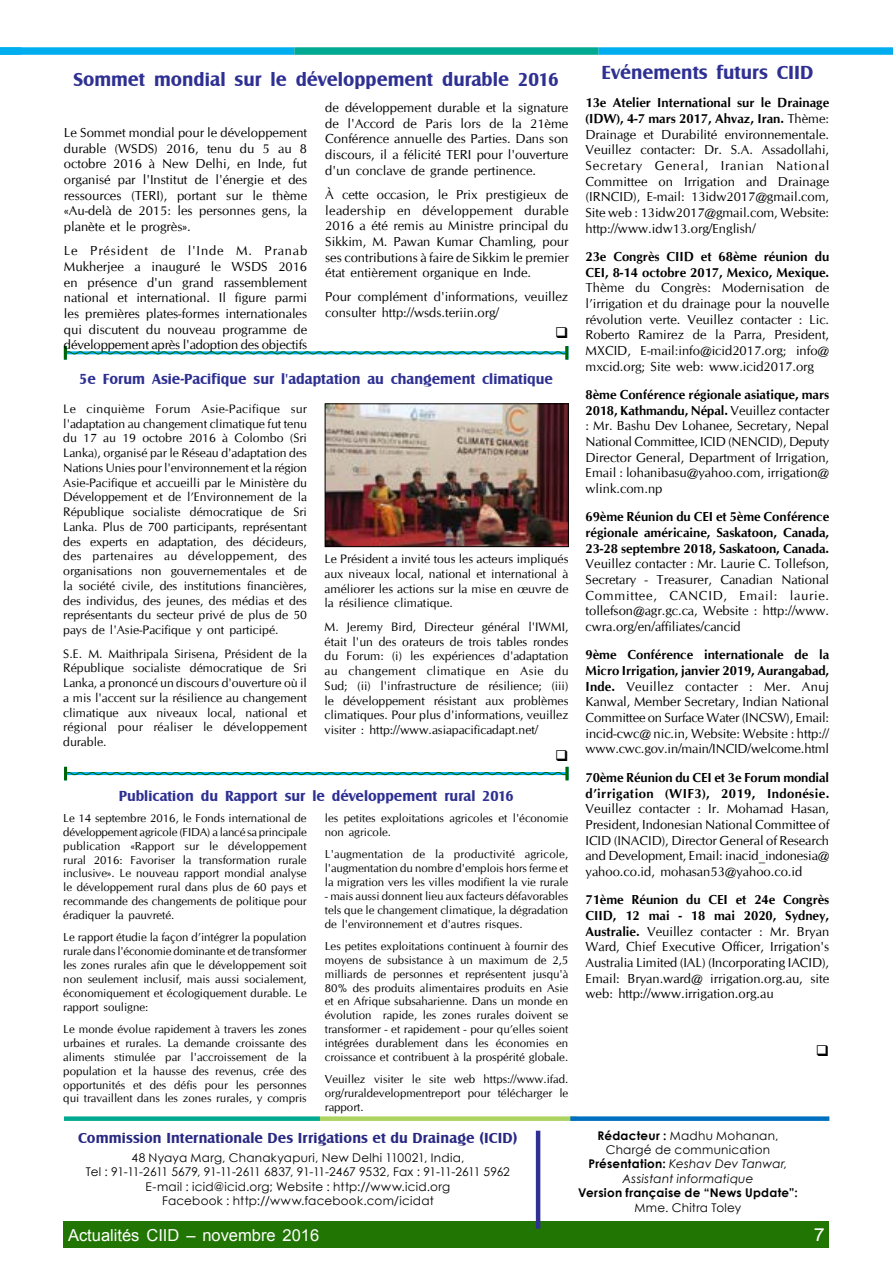
<style>
.page{position:relative;width:893px;height:1276px;background:#fff}
.page>*{position:absolute;margin:0;border:0;box-sizing:border-box;transform-origin:0 0}
.t1{font:700 19.5px "Castle T";color:#2e3092}
.t2{font:18px "Arial";color:#fff;scale:1.1 1}
.t3{font:16.5px "Arial";color:#fff}
.t4{font:700 15px "Castle T";color:#2e3092}
.t5{font:700 15px "Castle T";letter-spacing:.005em;color:#292983}
.t6{font:13.05px/15.6px "CG Omega";color:#000;text-align:justify}
.t7{font:700 13.05px/15.6px "CG Omega";color:#000}
.t8{font:12.3px/14.7px "CG Omega";color:#000;text-align:justify}
.t9{font:12px/14.4px "Century Gothic";letter-spacing:.02em;color:#000;text-align:center}
.t10{font:italic 12px/14.4px "Century Gothic";letter-spacing:.02em;color:#000;text-align:center}
.t11{font:700 12px "Century Gothic";letter-spacing:.02em;color:#000}
.t12{font:11.55px/13.8px "CG Omega";color:#000;text-align:justify}
.s1{font-weight:700}
.s2{font-weight:700;font-style:normal}
.s3{font-style:normal}
</style>
<div class="page">
<div style="left:64px;top:1221px;width:765px;height:27px;background:#217503"></div>
<div style="left:64px;top:1116px;width:256px;height:5px;background:#00a991"></div>
<div style="left:320px;top:1116px;width:257px;height:5px;background:#add361"></div>
<div style="left:570px;top:1116px;width:259px;height:5px;background:#0070c0"></div>
<hr style="left:536px;top:1130px;width:4px;height:98px;background:#2e3093">
<svg style="left:64px;top:346px;width:504px;height:13px"></svg>
<img style="left:327px;top:405px;width:240px;height:140px">
<div style="left:325px;top:403px;width:244px;height:144px;border:1px solid #000"></div>
<svg style="left:64px;top:767px;width:505px;height:13px"></svg>
<div style="left:0;top:47px;width:294px;height:8px;background:#00aeef"></div>
<div style="left:294px;top:47px;width:305px;height:8px;background:#00a991"></div>
<div style="left:599px;top:47px;width:294px;height:8px;background:#00aeef"></div>
<h1 class="t1" style="left:73px;top:69px;width:487px">Sommet mondial sur le développement durable 2016</h1>
<p class="t6" style="left:64px;top:125px;width:245px">Le Sommet mondial pour le développement durable (WSDS) 2016, tenu du 5 au 8 octobre 2016 à New Delhi, en Inde, fut organisé par l'Institut de l'énergie et des ressources (TERI), portant sur le thème «Au-delà de 2015: les personnes gens, la planète et le progrès».</p>
<p class="t6" style="left:64px;top:243px;width:245px">Le Président de l'Inde M. Pranab Mukherjee a inauguré le WSDS 2016 en présence d'un grand rassemblement national et international. Il figure parmi les premières plates-formes internationales qui discutent du nouveau programme de développement après l'adoption des objectifs</p>
<p class="t6" style="left:325px;top:100px;width:245px">de développement durable et la signature de l'Accord de Paris lors de la 21ème Conférence annuelle des Parties. Dans son discours, il a félicité TERI pour l'ouverture d'un conclave de grande pertinence.</p>
<p class="t6" style="left:325px;top:187px;width:245px">À cette occasion, le Prix prestigieux de leadership en développement durable 2016 a été remis au Ministre principal du Sikkim, M. Pawan Kumar Chamling, pour ses contributions à faire de Sikkim le premier état entièrement organique en Inde.</p>
<p class="t6" style="left:325px;top:289px;width:245px">Pour complément d'informations, veuillez consulter http://wsds.teriin.org/</p>
<p class="t4" style="left:79px;top:370px;width:475px">5e Forum Asie-Pacifique sur l'adaptation au changement climatique</p>
<p class="t8" style="left:63px;top:401px;width:245px">Le cinquième Forum Asie-Pacifique sur l'adaptation au changement climatique fut tenu du 17 au 19 octobre 2016 à Colombo (Sri Lanka), organisé par le Réseau d'adaptation des Nations Unies pour l'environnement et la région Asie-Pacifique et accueilli par le Ministère du Développement et de l’Environnement de la République socialiste démocratique de Sri Lanka. Plus de 700 participants, représentant des experts en adaptation, des décideurs, des partenaires au développement, des organisations non gouvernementales et de la société civile, des institutions financières, des individus, des jeunes, des médias et des représentants du secteur privé de plus de 50 pays de l'Asie-Pacifique y ont participé.</p>
<p class="t8" style="left:63px;top:646px;width:245px">S.E. M. Maithripala Sirisena, Président de la République socialiste démocratique de Sri Lanka, a prononcé un discours d'ouverture où il a mis l'accent sur la résilience au changement climatique aux niveaux local, national et régional pour réaliser le développement durable.</p>
<p class="t8" style="left:325px;top:552px;width:245px">Le Président a invité tous les acteurs impliqués aux niveaux local, national et international à améliorer les actions sur la mise en œuvre de la résilience climatique.</p>
<p class="t8" style="left:325px;top:619px;width:245px">M. Jeremy Bird, Directeur général l'IWMI, était l'un des orateurs de trois tables rondes du Forum: (i) les expériences d'adaptation au changement climatique en Asie du Sud; (ii) l'infrastructure de résilience; (iii) le développement résistant aux problèmes climatiques. Pour plus d'informations, veuillez visiter : http://www.asiapacificadapt.net/</p>
<p class="t4" style="left:119px;top:787px;width:396px">Publication du Rapport sur le développement rural 2016</p>
<p class="t12" style="left:63px;top:811px;width:245px">Le 14 septembre 2016, le Fonds international de développement agricole (FIDA) a lancé sa principale publication «Rapport sur le développement rural 2016: Favoriser la transformation rurale inclusive». Le nouveau rapport mondial analyse le développement rural dans plus de 60 pays et recommande des changements de politique pour éradiquer la pauvreté.</p>
<p class="t12" style="left:63px;top:930px;width:245px">Le rapport étudie la façon d’intégrer la population rurale dans l'économie dominante et de transformer les zones rurales afin que le développement soit non seulement inclusif, mais aussi socialement, économiquement et écologiquement durable. Le rapport souligne:</p>
<p class="t12" style="left:63px;top:1022px;width:245px">Le monde évolue rapidement à travers les zones urbaines et rurales. La demande croissante des aliments stimulée par l'accroissement de la population et la hausse des revenus, crée des opportunités et des défis pour les personnes qui travaillent dans les zones rurales, y compris</p>
<p class="t12" style="left:325px;top:811px;width:245px">les petites exploitations agricoles et l'économie non agricole.</p>
<p class="t12" style="left:325px;top:847px;width:245px">L'augmentation de la productivité agricole, l'augmentation du nombre d'emplois hors ferme et la migration vers les villes modifient la vie rurale</p>
<p class="t12" style="left:325px;top:889px;width:245px">- mais aussi donnent lieu aux facteurs défavorables tels que le changement climatique, la dégradation de l'environnement et d'autres risques.</p>
<p class="t12" style="left:325px;top:939px;width:245px">Les petites exploitations continuent à fournir des moyens de subsistance à un maximum de 2,5 milliards de personnes et représentent jusqu'à 80% des produits alimentaires produits en Asie et en Afrique subsaharienne. Dans un monde en évolution rapide, les zones rurales doivent se transformer - et rapidement - pour qu’elles soient intégrées durablement dans les économies en croissance et contribuent à la prospérité globale.</p>
<p class="t12" style="left:325px;top:1072px;width:245px">Veuillez visiter le site web https://www.ifad. org/ruraldevelopmentreport pour télécharger le rapport.</p>
<p class="t5" style="left:78px;top:1129px;width:441px">Commission Internationale Des Irrigations et du Drainage (ICID)</p>
<p class="t9" style="left:86px;top:1150px;width:426px">48 Nyaya Marg, Chanakyapuri, New Delhi 110021, India,<br>Tel : 91-11-2611 5679, 91-11-2611 6837, 91-11-2467 9532, Fax : 91-11-2611 5962<br>E-mail : icid@icid.org; Website : http://www.icid.org<br>Facebook : http://www.facebook.com/icidat</p>
<h1 class="t1" style="left:602px;top:61px;width:213px">Evénements futurs CIID</h1>
<p class="t6" style="left:585px;top:95px;width:245px"><span class="s1">13e Atelier International sur le Drainage (IDW), 4-7 mars 2017, Ahvaz, Iran.</span> Thème:<br>Drainage et Durabilité environnementale.<br>Veuillez contacter: Dr. S.A. Assadollahi, Secretary General, Iranian National Committee on Irrigation and Drainage (IRNCID), E-mail: 13idw2017@gmail.com, Site web : 13idw2017@gmail.com, Website: http://www.idw13.org/English/</p>
<p class="t7" style="left:585px;top:249px;width:245px">23e Congrès CIID et 68ème réunion du<br>CEI, 8-14 octobre 2017, Mexico, Mexique.</p>
<p class="t6" style="left:585px;top:280px;width:245px">Thème du Congrès: Modernisation de l’irrigation et du drainage pour la nouvelle révolution verte. Veuillez contacter : Lic.<br>Roberto Ramirez de la Parra, President, MXCID, E-mail:info@icid2017.org; info@ mxcid.org; Site web: www.icid2017.org</p>
<p class="t6" style="left:585px;top:387px;width:245px"><span class="s1">8ème Conférence régionale asiatique, mars 2018, Kathmandu, Népal.</span> Veuillez contacter : Mr. Bashu Dev Lohanee, Secretary, Nepal National Committee, ICID (NENCID), Deputy Director General, Department of Irrigation, Email : lohanibasu@yahoo.com, irrigation@ wlink.com.np</p>
<p class="t7" style="left:585px;top:509px;width:245px;text-align:justify">69ème Réunion du CEI et 5ème Conférence régionale américaine, Saskatoon, Canada, 23-28 septembre 2018, Saskatoon, Canada.</p>
<p class="t6" style="left:585px;top:556px;width:245px">Veuillez contacter : Mr. Laurie C. Tollefson, Secretary - Treasurer, Canadian National Committee, CANCID, Email: laurie. tollefson@agr.gc.ca, Website : http://www. cwra.org/en/affiliates/cancid</p>
<p class="t6" style="left:585px;top:647px;width:245px"><span class="s1">9ème Conférence internationale de la Micro Irrigation, janvier 2019, Aurangabad, Inde.</span> Veuillez contacter : Mer. Anuj Kanwal, Member Secretary, Indian National Committee on Surface Water (INCSW), Email: incid-cwc@ nic.in, Website: Website : http:// www.cwc.gov.in/main/INCID/welcome.html</p>
<p class="t7" style="left:585px;top:769px;width:245px">70ème Réunion du CEI et 3e Forum mondial d’irrigation (WIF3), 2019, Indonésie.</p>
<p class="t6" style="left:585px;top:801px;width:245px">Veuillez contacter : Ir. Mohamad Hasan, President, Indonesian National Committee of ICID (INACID), Director General of Research and Development, Email: inacid_indonesia@ yahoo.co.id, mohasan53@yahoo.co.id</p>
<p class="t6" style="left:585px;top:892px;width:245px"><span class="s1">71ème Réunion du CEI et 24e Congrès CIID, 12 mai - 18 mai 2020, Sydney, Australie.</span> Veuillez contacter : Mr. Bryan Ward, Chief Executive Officer, Irrigation's Australia Limited (IAL) (Incorporating IACID), Email: Bryan.ward@ irrigation.org.au, site web: http://www.irrigation.org.au</p>
<p class="t10" style="left:588px;top:1128px;width:201px"><span class="s2">Rédacteur :</span> <span class="s3">Madhu Mohanan,<br>Chargé de communication<br></span><span class="s2">Présentation:</span> Keshav Dev Tanwar,<br>Assistant informatique</p>
<p class="t11" style="left:578px;top:1183px;width:221px">Version française de “News Update”:</p>
<p class="t9" style="left:635px;top:1200px;width:108px">Mme. Chitra Toley</p>
<p class="t3" style="left:68px;top:1224px;width:253px">Actualités CIID – novembre 2016</p>
<h2 class="t2" style="left:814px;top:1222px;width:12px">7</h2>
</div>
